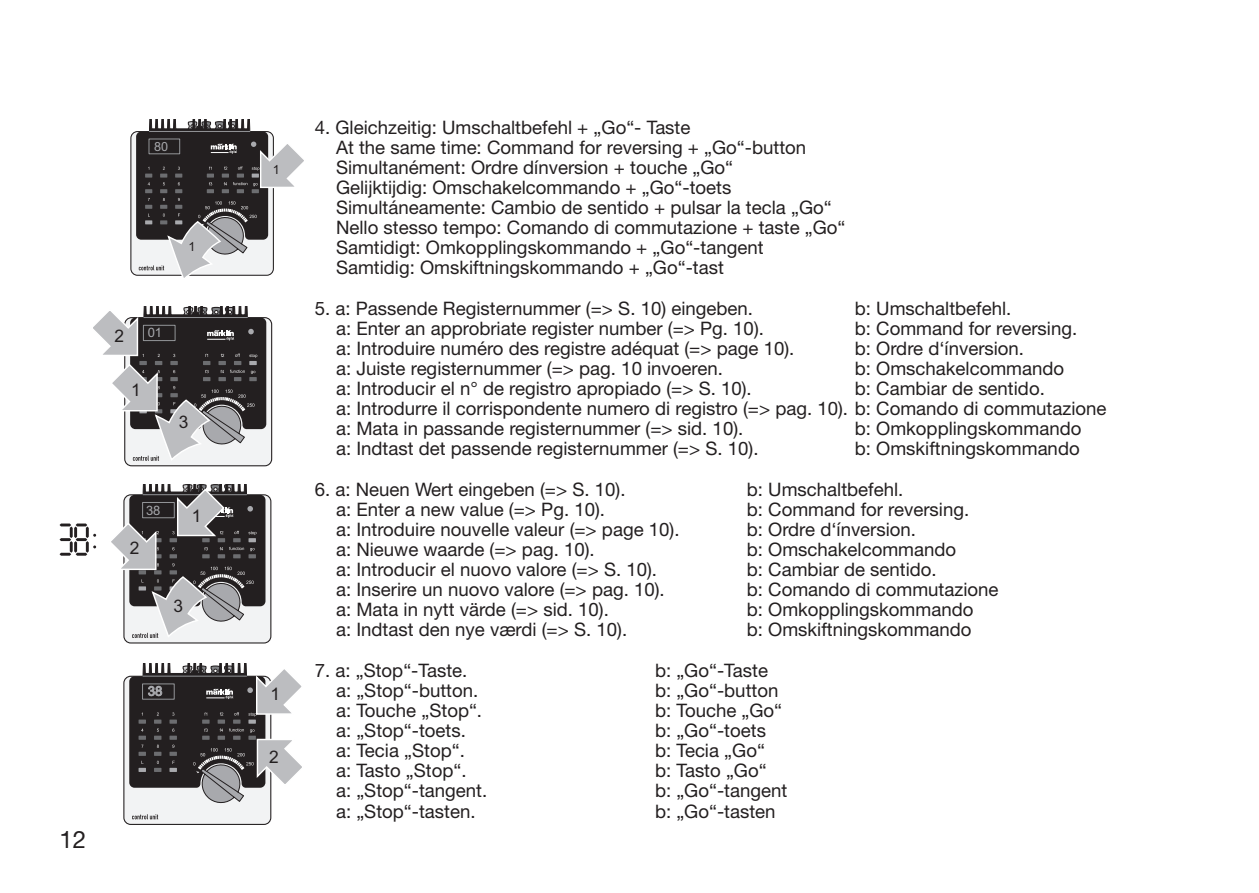
<style>
.page{position:relative;width:1259px;height:893px;background:#fff}
.page>*{position:absolute;margin:0;border:0;box-sizing:border-box;transform-origin:0 0}
.t1{font:24px "Helvetica Neue";color:#231f20}
.t2{font:18.6px/20.1px "Helvetica Neue";color:#231f20}
.t3{font:17.4px "Arial";color:#231f20}
.t4{font:12.9px "Arial";color:#a8a9ad}
.t5{font:12.6px "Arial";color:#231f20}
.t6{font:12.6px "Arial";color:#a8a9ad}
</style>
<div class="page">
<div style="left:131px;top:132px;width:142px;height:143px;background:#f2f3f4;border-radius:7px"></div>
<svg style="left:136px;top:119px;width:168px;height:159px"></svg>
<div style="left:125px;top:318px;width:147px;height:148px;background:#f2f3f4;border-radius:7px"></div>
<div style="left:124px;top:317px;width:148px;height:149px;border:1px solid #231f20;border-radius:7px"></div>
<svg style="left:93px;top:306px;width:173px;height:156px"></svg>
<div style="left:124px;top:495px;width:147px;height:148px;background:#f2f3f4;border-radius:7px"></div>
<div style="left:123px;top:494px;width:148px;height:149px;border:1px solid #231f20;border-radius:7px"></div>
<svg style="left:111px;top:485px;width:154px;height:154px"></svg>
<svg style="left:60px;top:523px;width:36px;height:33px"></svg>
<div style="left:124px;top:676px;width:147px;height:148px;background:#f2f3f4;border-radius:7px"></div>
<div style="left:123px;top:676px;width:148px;height:149px;border:1px solid #231f20;border-radius:7px"></div>
<svg style="left:132px;top:814px;width:26px;height:5px"></svg>
<svg style="left:129px;top:663px;width:173px;height:141px"></svg>
<p class="t6" style="left:154px;top:139px;width:16px">80</p>
<p class="t5" style="left:188px;top:239px;width:9px">1</p>
<p class="t3" style="left:115px;top:326px;width:11px">2</p>
<p class="t4" style="left:148px;top:325px;width:16px">01</p>
<p class="t3" style="left:131px;top:380px;width:11px">1</p>
<p class="t3" style="left:179px;top:412px;width:11px">3</p>
<p class="t4" style="left:146px;top:502px;width:16px">38</p>
<p class="t3" style="left:130px;top:536px;width:11px">2</p>
<p class="t3" style="left:192px;top:504px;width:11px">1</p>
<p class="t3" style="left:173px;top:595px;width:11px">3</p>
<p class="t4" style="left:148px;top:683px;width:16px">38</p>
<p class="t1" style="left:60px;top:825px;width:28px">12</p>
<p class="t5" style="left:273px;top:162px;width:9px">1</p>
<p class="t3" style="left:270px;top:683px;width:11px">1</p>
<p class="t3" style="left:269px;top:746px;width:11px">2</p>
<p class="t2" style="left:336px;top:117px;width:511px;text-indent:-21px">4. Gleichzeitig: Umschaltbefehl + „Go“- Taste<br>At the same time: Command for reversing + „Go“-button Simultanément: Ordre dínversion + touche „Go“<br>Gelijktijdig: Omschakelcommando + „Go“-toets Simultáneamente: Cambio de sentido + pulsar la tecla „Go“ Nello stesso tempo: Comando di commutazione + taste „Go“ Samtidigt: Omkopplingskommando + „Go“-tangent Samtidig: Omskiftningskommando + „Go“-tast</p>
<p class="t2" style="left:315px;top:298px;width:440px">5. a: Passende Registernummer (=&gt; S. 10) eingeben.</p>
<p class="t2" style="left:855px;top:298px;width:158px">b: Umschaltbefehl.</p>
<p class="t2" style="left:336px;top:318px;width:429px">a: Enter an approbriate register number (=&gt; Pg. 10).</p>
<p class="t2" style="left:855px;top:318px;width:224px">b: Command for reversing.</p>
<p class="t2" style="left:336px;top:338px;width:460px">a: Introduire numéro des registre adéquat (=&gt; page 10).</p>
<p class="t2" style="left:855px;top:338px;width:171px">b: Ordre d‘ínversion.</p>
<p class="t2" style="left:336px;top:358px;width:388px">a: Juiste registernummer (=&gt; pag. 10 invoeren.</p>
<p class="t2" style="left:855px;top:358px;width:211px">b: Omschakelcommando</p>
<p class="t2" style="left:336px;top:378px;width:417px">a: Introducir el n° de registro apropiado (=&gt; S. 10).</p>
<p class="t2" style="left:336px;top:378px;width:772px;text-indent:519px">b: Cambiar de sentido.<br>a: Introdurre il corrispondente numero di registro (=&gt; pag. 10). b: Comando di commutazione a: Mata in passande registernummer (=&gt; sid. 10).</p>
<p class="t2" style="left:855px;top:418px;width:228px">b: Omkopplingskommando</p>
<p class="t2" style="left:336px;top:438px;width:424px">a: Indtast det passende registernummer (=&gt; S. 10).</p>
<p class="t2" style="left:855px;top:438px;width:226px">b: Omskiftningskommando</p>
<p class="t2" style="left:315px;top:479px;width:312px">6. a: Neuen Wert eingeben (=&gt; S. 10).</p>
<p class="t2" style="left:747px;top:479px;width:158px">b: Umschaltbefehl.</p>
<p class="t2" style="left:336px;top:499px;width:270px">a: Enter a new value (=&gt; Pg. 10).</p>
<p class="t2" style="left:747px;top:499px;width:224px">b: Command for reversing.</p>
<p class="t2" style="left:336px;top:519px;width:345px">a: Introduire nouvelle valeur (=&gt; page 10).</p>
<p class="t2" style="left:747px;top:519px;width:171px">b: Ordre d‘ínversion.</p>
<p class="t2" style="left:336px;top:539px;width:260px">a: Nieuwe waarde (=&gt; pag. 10).</p>
<p class="t2" style="left:747px;top:539px;width:211px">b: Omschakelcommando</p>
<p class="t2" style="left:336px;top:559px;width:323px">a: Introducir el nuovo valore (=&gt; S. 10).</p>
<p class="t2" style="left:747px;top:559px;width:191px">b: Cambiar de sentido.</p>
<p class="t2" style="left:336px;top:579px;width:330px">a: Inserire un nuovo valore (=&gt; pag. 10).</p>
<p class="t2" style="left:747px;top:579px;width:253px">b: Comando di commutazione</p>
<p class="t2" style="left:336px;top:599px;width:274px">a: Mata in nytt värde (=&gt; sid. 10).</p>
<p class="t2" style="left:747px;top:599px;width:228px">b: Omkopplingskommando</p>
<p class="t2" style="left:336px;top:619px;width:293px">a: Indtast den nye værdi (=&gt; S. 10).</p>
<p class="t2" style="left:747px;top:619px;width:226px">b: Omskiftningskommando</p>
<p class="t2" style="left:315px;top:659px;width:154px">7. a: „Stop“-Taste.</p>
<p class="t2" style="left:655px;top:659px;width:114px">b: „Go“-Taste</p>
<p class="t2" style="left:336px;top:680px;width:144px">a: „Stop“-button.</p>
<p class="t2" style="left:655px;top:680px;width:125px">b: „Go“-button</p>
<p class="t2" style="left:336px;top:700px;width:148px">a: Touche „Stop“.</p>
<p class="t2" style="left:655px;top:700px;width:129px">b: Touche „Go“</p>
<p class="t2" style="left:336px;top:720px;width:131px">a: „Stop“-toets.</p>
<p class="t2" style="left:655px;top:720px;width:112px">b: „Go“-toets</p>
<p class="t2" style="left:336px;top:740px;width:130px">a: Tecia „Stop“.</p>
<p class="t2" style="left:655px;top:740px;width:111px">b: Tecia „Go“</p>
<p class="t2" style="left:336px;top:760px;width:132px">a: Tasto „Stop“.</p>
<p class="t2" style="left:655px;top:760px;width:113px">b: Tasto „Go“</p>
<p class="t2" style="left:336px;top:780px;width:153px">a: „Stop“-tangent.</p>
<p class="t2" style="left:655px;top:780px;width:134px">b: „Go“-tangent</p>
<p class="t2" style="left:336px;top:801px;width:141px">a: „Stop“-tasten.</p>
<p class="t2" style="left:655px;top:801px;width:122px">b: „Go“-tasten</p>
</div>
